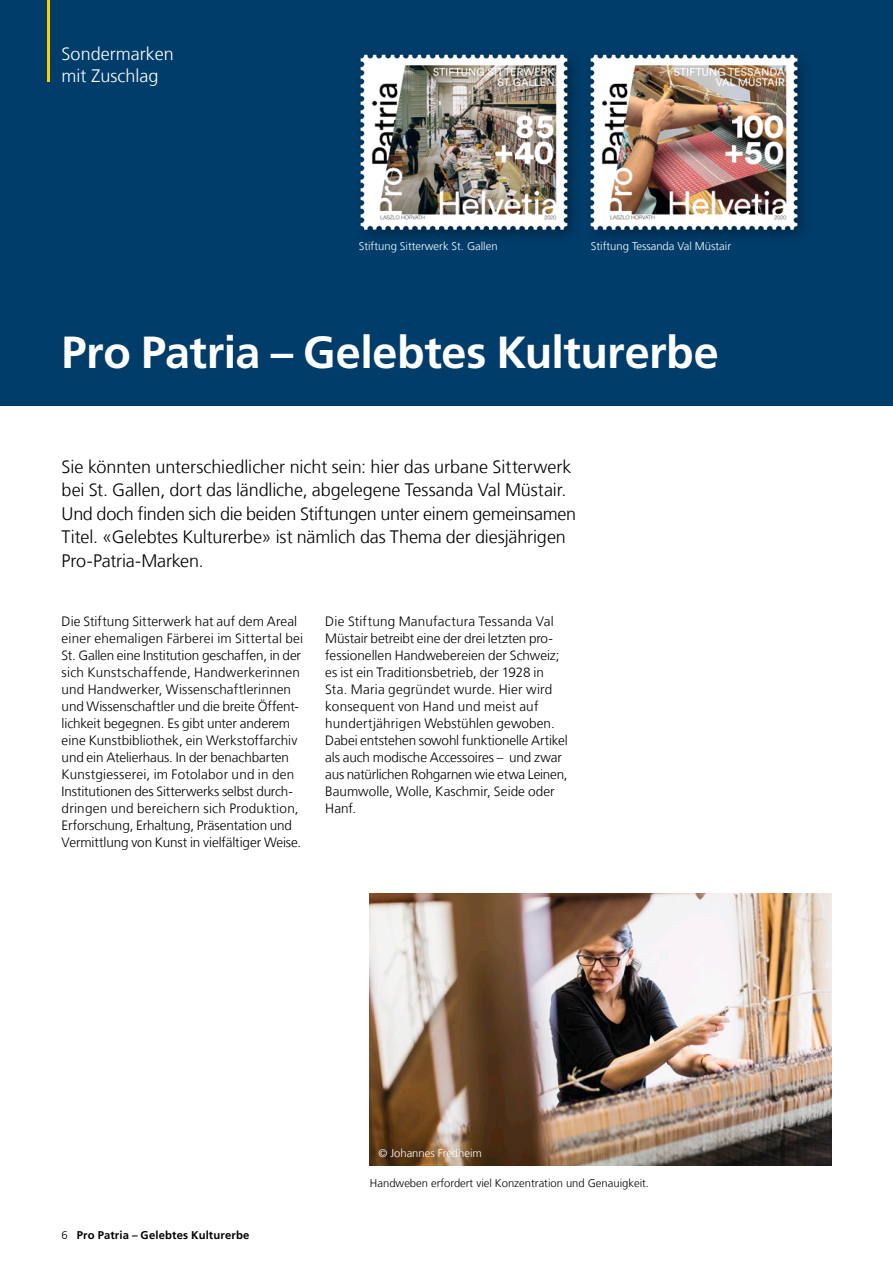
<style>
.page{position:relative;width:893px;height:1263px;background:#fff}
.page>*{position:absolute;margin:0;border:0;box-sizing:border-box;transform-origin:0 0}
.t1{font:700 45px "Frutiger";letter-spacing:-.01em;color:#fff}
.t2{font:300 18px/23.4px "Frutiger";letter-spacing:-.005em;color:#000}
.t3{font:300 18px/21.6px "Frutiger";color:#fff}
.t4{font:300 13.5px/17px "Frutiger";color:#000}
.t5{font:300 11.25px "Frutiger";color:#fff}
.t6{font:300 11.25px "Frutiger";color:#000}
.t7{font:700 11.25px "Frutiger";letter-spacing:.015em;color:#000}
.s1{font-weight:300}
</style>
<div class="page">
<div style="left:0;top:0;width:893px;height:405px;background:#003d6b"></div>
<hr style="left:47px;top:0;width:2px;height:82px;background:#fccf00">
<div style="left:583px;top:48px;width:230px;height:198px;background:#000;opacity:.4"></div>
<img style="left:589px;top:53px;width:211px;height:178px">
<div style="left:353px;top:48px;width:230px;height:198px;background:#000;opacity:.4"></div>
<img style="left:359px;top:53px;width:211px;height:178px">
<img style="left:370px;top:894px;width:461px;height:272px">
<h3 class="t3" style="left:62px;top:43px;width:114px">Sondermarken mit Zuschlag</h3>
<p class="t5" style="left:359px;top:240px;width:140px">Stiftung Sitterwerk St. Gallen</p>
<p class="t5" style="left:591px;top:240px;width:142px">Stiftung Tessanda Val Müstair</p>
<h2 class="t1" style="left:62px;top:325px;width:659px">Pro Patria – Gelebtes Kulturerbe</h2>
<p class="t2" style="left:62px;top:455px;width:516px">Sie könnten unterschiedlicher nicht sein: hier das urbane Sitterwerk bei St. Gallen, dort das ländliche, abgelegene Tessanda Val Müstair.<br>Und doch finden sich die beiden Stiftungen unter einem gemeinsamen Titel. «Gelebtes Kulturerbe» ist nämlich das Thema der diesjährigen Pro-Patria-Marken.</p>
<p class="t4" style="left:62px;top:613px;width:243px">Die Stiftung Sitterwerk hat auf dem Areal einer ehemaligen Färberei im Sittertal bei St. Gallen eine Institution geschaffen, in der sich Kunstschaffende, Handwerkerinnen und Handwerker, Wissenschaftlerinnen und Wissenschaftler und die breite Öffent&shy;lichkeit begegnen. Es gibt unter anderem eine Kunstbibliothek, ein Werkstoffarchiv und ein Atelierhaus. In der benachbarten Kunstgiesserei, im Fotolabor und in den Institutionen des Sitterwerks selbst durch&shy;dringen und bereichern sich Produktion, Erforschung, Erhaltung, Präsentation und Vermittlung von Kunst in vielfältiger Weise.</p>
<p class="t4" style="left:325px;top:613px;width:244px">Die Stiftung Manufactura Tessanda Val Müstair betreibt eine der drei letzten pro&shy;fessionellen Handwebereien der Schweiz; es ist ein Traditionsbetrieb, der 1928 in Sta. Maria gegründet wurde. Hier wird konsequent von Hand und meist auf hundertjährigen Webstühlen gewoben.<br>Dabei entstehen sowohl funktionelle Artikel als auch modische Accessoires – und zwar aus natürlichen Rohgarnen wie etwa Leinen, Baumwolle, Wolle, Kaschmir, Seide oder Hanf.</p>
<p class="t5" style="left:378px;top:1147px;width:105px">© Johannes Fredheim</p>
<p class="t7" style="left:62px;top:1228px;width:189px"><span class="s1">6</span> Pro Patria – Gelebtes Kulturerbe</p>
<p class="t6" style="left:370px;top:1176px;width:281px">Handweben erfordert viel Konzentration und Genauigkeit.</p>
</div>
